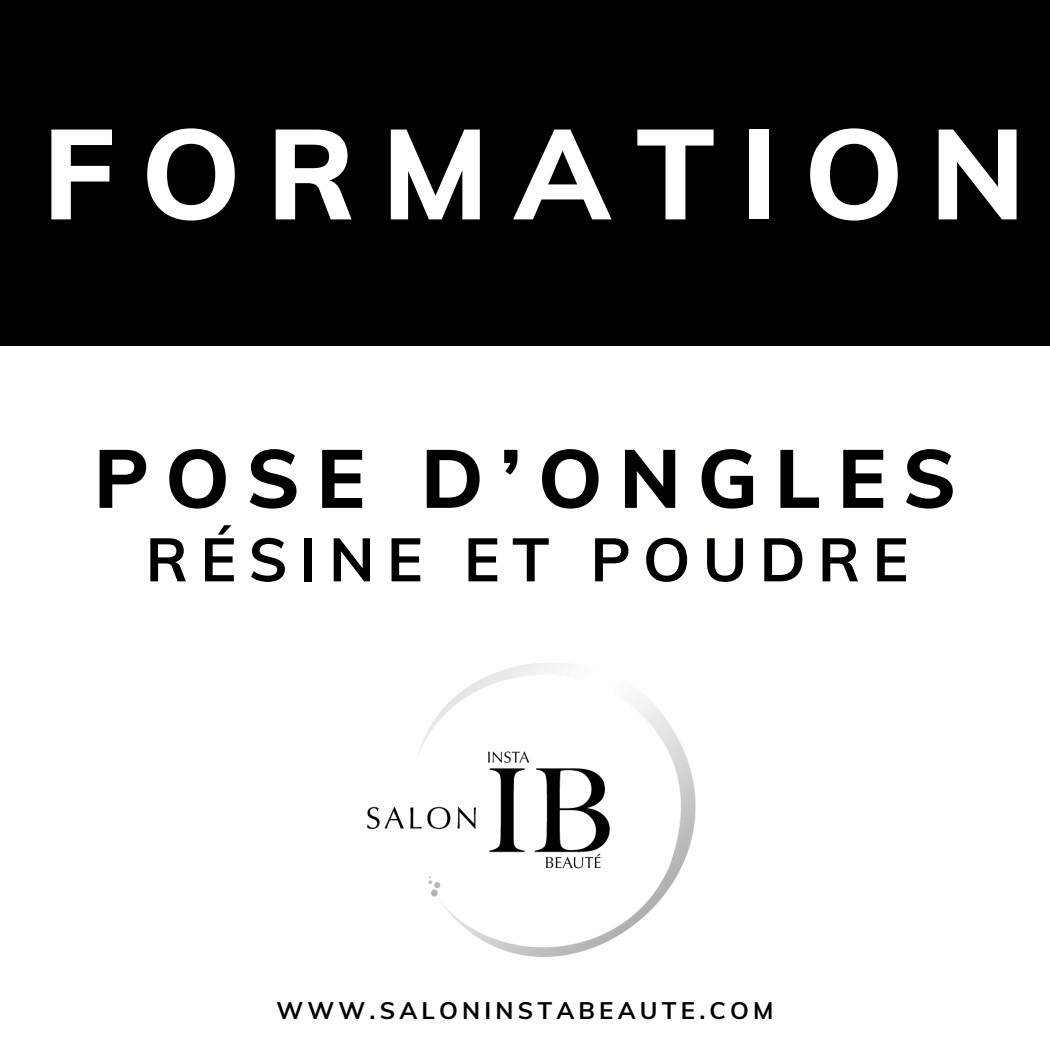
<style>
.page{position:relative;width:1050px;height:1050px;background:#fff}
.page>*{position:absolute;margin:0;border:0;box-sizing:border-box;transform-origin:0 0}
.t1{font:800 126.17px "Muli";letter-spacing:.2em;color:#fefefd}
.t2{font:800 81.38px "Muli";letter-spacing:.2em;color:#000}
.t3{font:700 60.55px "Muli";letter-spacing:.2em;color:#000}
.t4{font:700 23.97px "Muli";letter-spacing:.175em;color:#000}
</style>
<div class="page">
<div style="left:0;top:0;width:1050px;height:346px;background:#000"></div>
<img style="left:367px;top:663px;width:329px;height:294px">
<p class="t1" style="left:42px;top:93px;width:985px">FORMATION</p>
<p class="t2" style="left:94px;top:426px;width:864px">POSE D’ONGLES</p>
<p class="t3" style="left:146px;top:521px;width:764px">RÉ SINE ET POUDRE</p>
<p class="t4" style="left:276px;top:994px;width:499px">WWW.SALONINSTABEAUTE.COM</p>
</div>
